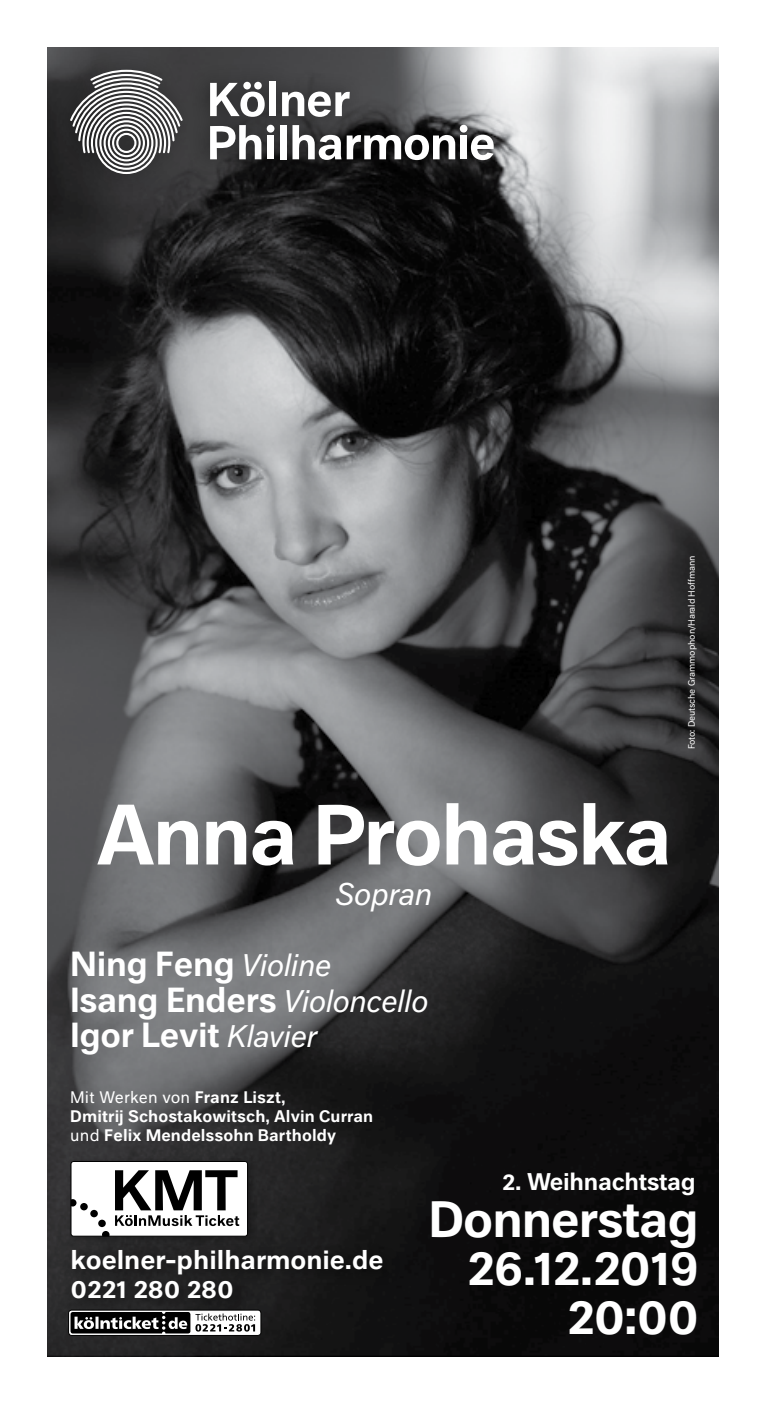
<style>
.page{position:relative;width:766px;height:1404px;background:#fff}
.page>*{position:absolute;margin:0;border:0;box-sizing:border-box;transform-origin:0 0}
.t1{font:500 78.75px "Neutral BP";letter-spacing:-.03em;color:#fff}
.t2{font:500 47.25px/48.4px "Neutral BP";letter-spacing:-.02em;color:#fff;text-align:right}
.t3{font:500 32.18px/35.8px "Neutral BP";letter-spacing:-.01em;color:#fff}
.t4{font:italic 29.25px "Neutral BP";letter-spacing:-.01em;color:#fff}
.t5{font:500 24.53px/28.3px "Neutral BP";color:#fff}
.t6{font:500 22.28px "Neutral BP";letter-spacing:-.01em;color:#fff}
.t7{font:500 15.53px/18.9px "Neutral BP";letter-spacing:.01em;color:#fff}
.t8{font:8.55px "Neutral BP";letter-spacing:-.01em;color:#fff}
.s1{font-weight:400;font-style:italic;font-size:29.03px}
.s2{font-weight:400}
</style>
<div class="page">
<img style="left:48px;top:48px;width:670px;height:1307px">
<div style="left:68px;top:1309px;width:193px;height:26px;border:1px solid #000;border-radius:3px"></div>
<svg style="left:70px;top:1314px;width:185px;height:19px"></svg>
<div style="left:64px;top:1240px;width:336px;height:74px;background:#000;opacity:.6"></div>
<div style="left:66px;top:1156px;width:191px;height:88px;background:#000;opacity:.3"></div>
<div style="left:71px;top:1161px;width:176px;height:74px;background:#fff;border-radius:3px"></div>
<div style="left:70px;top:1160px;width:178px;height:76px;border:1px solid #000;border-radius:3px"></div>
<svg style="left:71px;top:1198px;width:5px;height:8px"></svg>
<svg style="left:80px;top:1202px;width:8px;height:8px"></svg>
<div style="left:90px;top:1209px;width:8px;height:8px;background:#000;border-radius:50%"></div>
<div style="left:98px;top:1219px;width:8px;height:7px;background:#000;border-radius:50%"></div>
<svg style="left:102px;top:1231px;width:7px;height:5px"></svg>
<svg style="left:115px;top:1170px;width:124px;height:55px"></svg>
<div style="left:48px;top:49px;width:462px;height:145px;background:#000;opacity:.5"></div>
<svg style="left:70px;top:70px;width:114px;height:104px"></svg>
<svg style="left:210px;top:83px;width:54px;height:34px"></svg>
<div style="left:269px;top:82px;width:7px;height:34px;background:#fff"></div>
<svg style="left:282px;top:91px;width:67px;height:26px"></svg>
<svg style="left:210px;top:125px;width:51px;height:34px"></svg>
<div style="left:267px;top:125px;width:7px;height:8px;background:#fff;border-radius:50%"></div>
<div style="left:267px;top:135px;width:7px;height:24px;background:#fff"></div>
<div style="left:280px;top:125px;width:6px;height:34px;background:#fff"></div>
<svg style="left:292px;top:125px;width:163px;height:35px"></svg>
<div style="left:459px;top:125px;width:8px;height:8px;background:#fff;border-radius:50%"></div>
<div style="left:460px;top:135px;width:6px;height:24px;background:#fff"></div>
<svg style="left:471px;top:135px;width:22px;height:25px"></svg>
<p class="t8" style="left:684px;top:749px;width:195px;rotate:-90deg">Foto: Deutsche Grammophon/Harald Hoffmann</p>
<h1 class="t1" style="left:96px;top:772px;width:577px">Anna Prohaska</h1>
<h3 class="t4" style="left:336px;top:870px;width:98px">Sopran</h3>
<h3 class="t3" style="left:70px;top:943px;width:359px">Ning Feng <span class="s1">Violine<br></span>Isang Enders <span class="s1">Violoncello<br></span>Igor Levit <span class="s1">Klavier</span></h3>
<p class="t7" style="left:70px;top:1086px;width:304px"><span class="s2">Mit Werken von</span> Franz Liszt,<br>Dmitrij Schostakowitsch, Alvin Curran <span class="s2">und</span> Felix Mendelssohn Bartholdy</p>
<h3 class="t5" style="left:70px;top:1243px;width:314px">koelner-philharmonie.de<br>0221 280 280</h3>
<h3 class="t6" style="left:502px;top:1163px;width:195px">2. Weihnachtstag</h3>
<h2 class="t2" style="left:428px;top:1190px;width:272px">Donnerstag<br>26.12.2019<br>20:00</h2>
</div>
